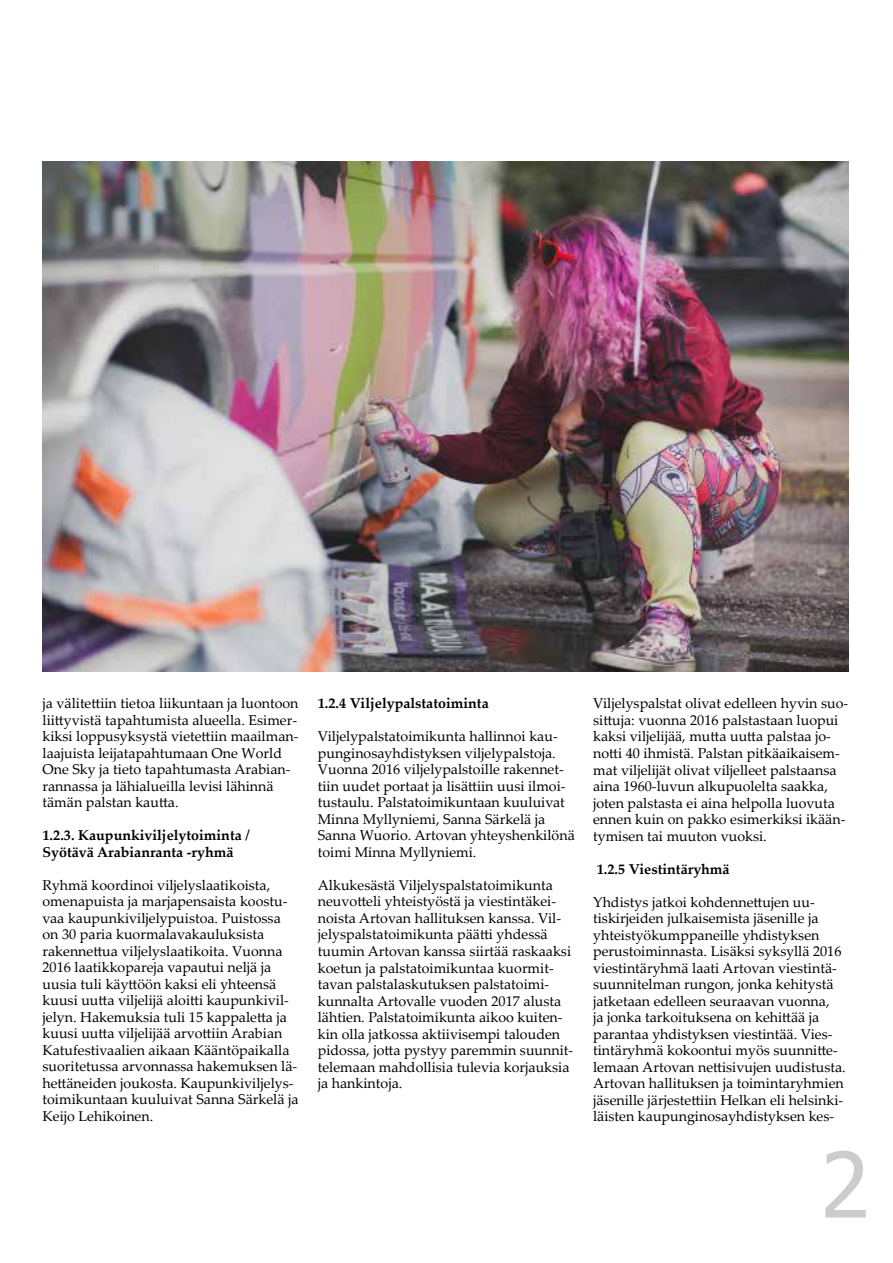
<style>
.page{position:relative;width:893px;height:1263px;background:#fff}
.page>*{position:absolute;margin:0;border:0;box-sizing:border-box;transform-origin:0 0}
.t1{font:90px "Tahoma";color:#ccc}
.t2{font:14.25px/16.5px "Palatino Linotype";color:#000}
.t3{font:700 14.25px/16.5px "Palatino Linotype";color:#000}
</style>
<div class="page">
<img style="left:43px;top:161px;width:806px;height:511px">
<p class="t2" style="left:43px;top:695px;width:258px">ja välitettiin tietoa liikuntaan ja luontoon liittyvistä tapahtumista alueella. Esimer&shy;kiksi loppusyksystä vietettiin maailman&shy;laajuista leijatapahtumaan One World One Sky ja tieto tapahtumasta Arabian&shy;rannassa ja lähialueilla levisi lähinnä tämän palstan kautta.</p>
<p class="t3" style="left:43px;top:827px;width:209px">1.2.3. Kaupunkiviljelytoiminta /<br>Syötävä Arabianranta -ryhmä</p>
<p class="t2" style="left:43px;top:876px;width:258px">Ryhmä koordinoi viljelyslaatikoista, omenapuista ja marjapensaista koostu&shy;vaa kaupunkiviljelypuistoa. Puistossa on 30 paria kuormalavakauluksista rakennettua viljelyslaatikoita. Vuonna 2016 laatikkopareja vapautui neljä ja uusia tuli käyttöön kaksi eli yhteensä kuusi uutta viljelijä aloitti kaupunkivil&shy;jelyn. Hakemuksia tuli 15 kappaletta ja kuusi uutta viljelijää arvottiin Arabian Katufestivaalien aikaan Kääntöpaikalla suoritetussa arvonnassa hakemuksen lä&shy;hettäneiden joukosta. Kaupunkiviljelys&shy;toimikuntaan kuuluivat Sanna Särkelä ja Keijo Lehikoinen.</p>
<p class="t3" style="left:318px;top:695px;width:173px">1.2.4 Viljelypalstatoiminta</p>
<p class="t2" style="left:318px;top:728px;width:258px">Viljelypalstatoimikunta hallinnoi kau&shy;punginosayhdistyksen viljelypalstoja.<br>Vuonna 2016 viljelypalstoille rakennet&shy;tiin uudet portaat ja lisättiin uusi ilmoi&shy;tustaulu. Palstatoimikuntaan kuuluivat Minna Myllyniemi, Sanna Särkelä ja Sanna Wuorio. Artovan yhteyshenkilönä toimi Minna Myllyniemi.</p>
<p class="t2" style="left:318px;top:876px;width:257px">Alkukesästä Viljelyspalstatoimikunta neuvotteli yhteistyöstä ja viestintäkei&shy;noista Artovan hallituksen kanssa. Vil&shy;jelyspalstatoimikunta päätti yhdessä tuumin Artovan kanssa siirtää raskaaksi koetun ja palstatoimikuntaa kuormit&shy;tavan palstalaskutuksen palstatoimi&shy;kunnalta Artovalle vuoden 2017 alusta lähtien. Palstatoimikunta aikoo kuiten&shy;kin olla jatkossa aktiivisempi talouden pidossa, jotta pystyy paremmin suunnit&shy;telemaan mahdollisia tulevia korjauksia ja hankintoja.</p>
<p class="t2" style="left:593px;top:695px;width:257px">Viljelyspalstat olivat edelleen hyvin suo&shy;sittuja: vuonna 2016 palstastaan luopui kaksi viljelijää, mutta uutta palstaa jo&shy;notti 40 ihmistä. Palstan pitkäaikaisem&shy;mat viljelijät olivat viljelleet palstaansa aina 1960-luvun alkupuolelta saakka, joten palstasta ei aina helpolla luovuta ennen kuin on pakko esimerkiksi ikään&shy;tymisen tai muuton vuoksi.</p>
<p class="t3" style="left:597px;top:860px;width:135px">1.2.5 Viestintäryhmä</p>
<p class="t2" style="left:593px;top:893px;width:254px">Yhdistys jatkoi kohdennettujen uu&shy;tiskirjeiden julkaisemista jäsenille ja yhteistyökumppaneille yhdistyksen perustoiminnasta. Lisäksi syksyllä 2016 viestintäryhmä laati Artovan viestintä&shy;suunnitelman rungon, jonka kehitystä jatketaan edelleen seuraavan vuonna,<br>ja jonka tarkoituksena on kehittää ja parantaa yhdistyksen viestintää. Vies&shy;tintäryhmä kokoontui myös suunnitte&shy;lemaan Artovan nettisivujen uudistusta.<br>Artovan hallituksen ja toimintaryhmien jäsenille järjestettiin Helkan eli helsinki&shy;läisten kaupunginosayhdistyksen kes-</p>
<h1 class="t1" style="left:821px;top:1124px;width:51px">2</h1>
</div>
